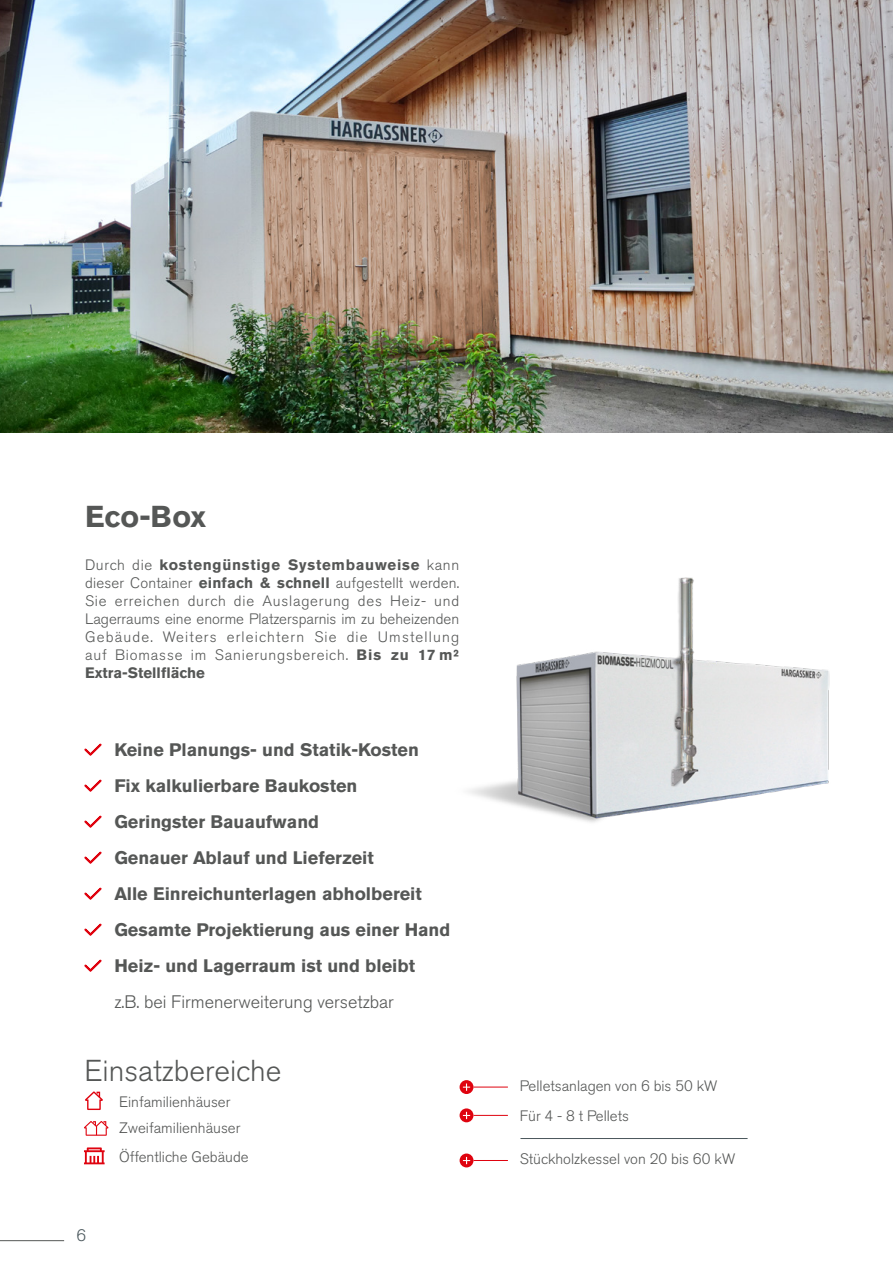
<style>
.page{position:relative;width:893px;height:1263px;background:#fff}
.page>*{position:absolute;margin:0;border:0;box-sizing:border-box;transform-origin:0 0}
.t1{font:300 30px "Akzidenz Grotesk Pro";color:#555756}
.t2{font:700 30px "Akzidenz Grotesk Pro";color:#555756}
.t3{font:700 18px/36px "Akzidenz Grotesk Pro";color:#555756}
.t4{font:300 18px "Akzidenz Grotesk Pro";color:#555756}
.t5{font:300 16.5px "Akzidenz Grotesk Pro";color:#49565b}
.t6{font:300 15px/18px "Akzidenz Grotesk Pro";color:#555756;text-align:justify}
.s1{font-weight:700}
</style>
<div class="page">
<img style="left:0;top:0;width:893px;height:432px">
<svg style="left:84px;top:744px;width:18px;height:12px"></svg>
<svg style="left:84px;top:780px;width:18px;height:12px"></svg>
<svg style="left:84px;top:816px;width:18px;height:12px"></svg>
<svg style="left:84px;top:852px;width:18px;height:12px"></svg>
<svg style="left:84px;top:888px;width:18px;height:12px"></svg>
<svg style="left:84px;top:924px;width:18px;height:12px"></svg>
<svg style="left:84px;top:960px;width:18px;height:12px"></svg>
<svg style="left:85px;top:1091px;width:18px;height:19px"></svg>
<svg style="left:84px;top:1121px;width:24px;height:15px"></svg>
<svg style="left:84px;top:1147px;width:21px;height:17px"></svg>
<img style="left:468px;top:577px;width:362px;height:246px">
<hr style="left:473px;top:1115px;width:35px;height:1px;background:#df030f">
<svg style="left:460px;top:1108px;width:13px;height:14px"></svg>
<hr style="left:473px;top:1087px;width:35px;height:1px;background:#df030f">
<svg style="left:460px;top:1080px;width:13px;height:14px"></svg>
<hr style="left:473px;top:1160px;width:35px;height:1px;background:#df030f">
<svg style="left:460px;top:1153px;width:13px;height:14px"></svg>
<hr style="left:520px;top:1138px;width:228px;height:1px;background:#49565b">
<hr style="left:0;top:1240px;width:64px;height:1px;background:#555756">
<h1 class="t2" style="left:85px;top:497px;width:123px">Eco-Box</h1>
<p class="t6" style="left:85px;top:556px;width:376px">Durch die <span class="s1">kostengünstige Systembauweise</span> kann dieser Container <span class="s1">einfach &amp; schnell</span> aufgestellt werden.<br>Sie erreichen durch die Auslagerung des Heiz- und Lagerraums eine enorme Platzersparnis im zu beheizenden Gebäude. Weiters erleichtern Sie die Umstellung auf Biomasse im Sanierungsbereich. <span class="s1">Bis zu 17 m²<br>Extra-Stellfläche</span></p>
<p class="t3" style="left:114px;top:732px;width:337px">Keine Planungs- und Statik-Kosten<br>Fix kalkulierbare Baukosten<br>Geringster Bauaufwand<br>Genauer Ablauf und Lieferzeit<br>Alle Einreichunterlagen abholbereit<br>Gesamte Projektierung aus einer Hand<br>Heiz- und Lagerraum ist und bleibt</p>
<p class="t4" style="left:114px;top:990px;width:281px">z.B. bei Firmenerweiterung versetzbar</p>
<h1 class="t1" style="left:84px;top:1051px;width:198px">Einsatzbereiche</h1>
<p class="t6" style="left:119px;top:1089px;width:123px;line-height:26.4px">Einfamilienhäuser<br>Zweifamilienhäuser</p>
<p class="t5" style="left:77px;top:1224px;width:11px">6</p>
<p class="t6" style="left:119px;top:1147px;width:131px">Öffentliche Gebäude</p>
<p class="t6" style="left:520px;top:1077px;width:199px">Pelletsanlagen von 6 bis 50 kW</p>
<p class="t6" style="left:520px;top:1107px;width:111px">Für 4 - 8 t Pellets</p>
<p class="t6" style="left:520px;top:1150px;width:217px">Stückholzkessel von 20 bis 60 kW</p>
</div>
